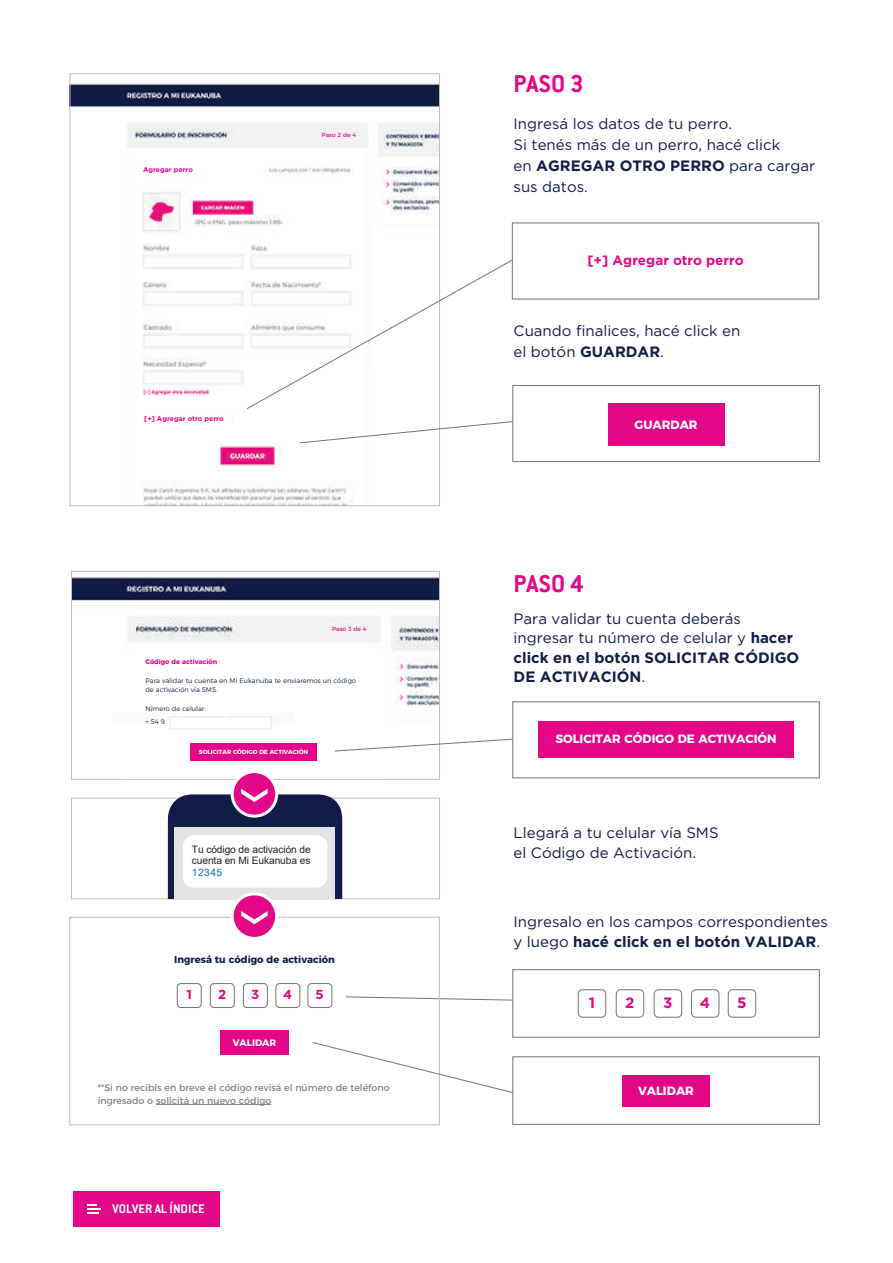
<style>
.page{position:relative;width:893px;height:1263px;background:#fff}
.page>*{position:absolute;margin:0;border:0;box-sizing:border-box;transform-origin:0 0}
.t1{font:700 26.7px "Conduit ITC";color:#e40688}
.t2{font:15px/19.5px "Gotham";color:#101d46}
.t3{font:700 15px "Gotham";color:#e40688}
.t4{font:700 13.8px "Conduit ITC";color:#fff}
.t5{font:700 13.5px "Gotham";color:#e40688}
.t6{font:700 13.05px "Gotham";color:#e40688}
.t7{font:700 12px "Montserrat";color:#fff}
.t8{font:10.2px/10.9px "Arial";letter-spacing:-.01em;color:#231f20}
.t9{font:10.2px "Arial";letter-spacing:.05em;color:#0c6fb8}
.t10{font:700 9.9px "Montserrat";color:#101d46}
.t11{font:9.45px/12.1px "Montserrat";color:#7e8384}
.t12{font:700 9.3px "Montserrat";color:#fff}
.t13{font:700 6.9px "Gotham";color:#e40688}
.t14{font:300 6.6px/9.3px "Montserrat";color:#101d46}
.t15{font:700 6.6px "Montserrat";color:#e40688}
.t16{font:700 6px "Montserrat";color:#fff}
.t17{font:6px "Montserrat";color:#e40688}
.s1{font-weight:700}
</style>
<div class="page">
<img style="left:72px;top:83px;width:366px;height:421px">
<div style="left:141px;top:415px;width:90px;height:9px;background:#fff"></div>
<svg style="left:346px;top:996px;width:166px;height:5px"></svg>
<div style="left:512px;top:969px;width:308px;height:68px;background:#fff;border:1px solid #73747b"></div>
<img style="left:73px;top:577px;width:365px;height:129px">
<div style="left:71px;top:571px;width:369px;height:209px;border:1px solid #bebdbe"></div>
<div style="left:124px;top:653px;width:261px;height:125px;background:#fff"></div>
<div style="left:69px;top:917px;width:371px;height:208px;border:1px solid #bebdbe"></div>
<div style="left:71px;top:798px;width:369px;height:101px;border:1px solid #bebdbe"></div>
<div style="left:113px;top:713px;width:65px;height:11px;background:#f9fbfb"></div>
<div style="left:229px;top:713px;width:65px;height:11px;background:#f9fbfb"></div>
<div style="left:73px;top:1191px;width:147px;height:35px;background:#e40688"></div>
<svg style="left:87px;top:1204px;width:14px;height:10px"></svg>
<svg style="left:231px;top:892px;width:47px;height:48px"></svg>
<svg style="left:241px;top:911px;width:27px;height:13px"></svg>
<svg style="left:231px;top:770px;width:47px;height:48px"></svg>
<svg style="left:168px;top:789px;width:174px;height:110px"></svg>
<svg style="left:246px;top:257px;width:271px;height:153px"></svg>
<svg style="left:334px;top:738px;width:178px;height:14px"></svg>
<div style="left:512px;top:223px;width:307px;height:76px;background:#fff"></div>
<svg style="left:299px;top:420px;width:213px;height:24px"></svg>
<div style="left:512px;top:385px;width:308px;height:77px;background:#fff;border:1px solid #73747b"></div>
<div style="left:608px;top:403px;width:116px;height:42px;background:#e40688"></div>
<div style="left:512px;top:701px;width:308px;height:77px;background:#fff;border:1px solid #73747b"></div>
<div style="left:538px;top:722px;width:256px;height:36px;background:#e40688"></div>
<div style="left:190px;top:743px;width:127px;height:18px;background:#e40688"></div>
<div style="left:578px;top:989px;width:28px;height:28px;border:1px solid #73747b;border-radius:4px"></div>
<div style="left:616px;top:989px;width:28px;height:28px;border:1px solid #73747b;border-radius:4px"></div>
<div style="left:654px;top:989px;width:28px;height:28px;border:1px solid #73747b;border-radius:4px"></div>
<div style="left:691px;top:989px;width:28px;height:28px;border:1px solid #73747b;border-radius:4px"></div>
<div style="left:728px;top:989px;width:28px;height:28px;border:1px solid #73747b;border-radius:4px"></div>
<div style="left:177px;top:983px;width:24px;height:25px;border:1px solid #73747b;border-radius:4px"></div>
<div style="left:210px;top:983px;width:24px;height:25px;border:1px solid #73747b;border-radius:4px"></div>
<div style="left:243px;top:983px;width:24px;height:25px;border:1px solid #73747b;border-radius:4px"></div>
<div style="left:276px;top:983px;width:24px;height:25px;border:1px solid #73747b;border-radius:4px"></div>
<div style="left:308px;top:983px;width:24px;height:25px;border:1px solid #73747b;border-radius:4px"></div>
<svg style="left:312px;top:1041px;width:200px;height:53px"></svg>
<div style="left:512px;top:1056px;width:308px;height:69px;background:#fff;border:1px solid #73747b"></div>
<div style="left:622px;top:1075px;width:88px;height:31px;background:#e40688"></div>
<div style="left:220px;top:1030px;width:69px;height:25px;background:#e40688"></div>
<div style="left:319px;top:130px;width:40px;height:9px;background:#f1f3f3"></div>
<div style="left:329px;top:624px;width:41px;height:10px;background:#f1f3f3"></div>
<hr style="left:156px;top:1104px;width:115px;height:1px;background:#7e8384">
<div style="left:143px;top:166px;width:65px;height:9px;background:#fff"></div>
<div style="left:169px;top:716px;width:103px;height:13px;background:#fff;border:2px solid #eeeff0"></div>
<p class="t13" style="left:143px;top:165px;width:51px">Agregar perro</p>
<p class="t13" style="left:144px;top:414px;width:81px">[+] Agregar otro perro</p>
<p class="t17" style="left:322px;top:130px;width:36px">Paso 2 de 4</p>
<p class="t17" style="left:332px;top:624px;width:36px">Paso 3 de 4</p>
<p class="t15" style="left:145px;top:656px;width:73px">Código de activación</p>
<p class="t14" style="left:145px;top:675px;width:212px">Para validar tu cuenta en Mi Eukanuba te enviaremos un código de activación vía SMS.</p>
<p class="t14" style="left:145px;top:701px;width:62px;line-height:13.8px">Nímero de celular: + 54 9</p>
<p class="t16" style="left:199px;top:746px;width:111px">SOLICITAR CÓDIGO DE ACTIVACIÓN</p>
<p class="t8" style="left:192px;top:844px;width:120px">Tu código de activación de cuenta en Mi Eukanuba es</p>
<p class="t9" style="left:192px;top:865px;width:32px">12345</p>
<p class="t10" style="left:174px;top:952px;width:162px">Ingresá tu código de activación</p>
<p class="t6" style="left:186px;top:986px;width:7px">1</p>
<p class="t6" style="left:218px;top:986px;width:10px">2</p>
<p class="t6" style="left:251px;top:986px;width:10px">3</p>
<p class="t6" style="left:283px;top:986px;width:11px">4</p>
<p class="t6" style="left:316px;top:986px;width:10px">5</p>
<p class="t12" style="left:233px;top:1035px;width:45px">VALIDAR</p>
<p class="t11" style="left:98px;top:1081px;width:293px">**Si no recibís en breve el código revisá el número de teléfono ingresado o solicitá un nuevo código</p>
<p class="t4" style="left:113px;top:1200px;width:94px">VOLVER AL ÍNDICE</p>
<h1 class="t1" style="left:514px;top:68px;width:71px">PASO 3</h1>
<p class="t2" style="left:514px;top:113px;width:303px;line-height:21px">Ingresá los datos de tu perro.<br>Si tenés más de un perro, hacé click<br>en <span class="s1">AGREGAR OTRO PERRO</span> para cargar sus datos.</p>
<p class="t5" style="left:587px;top:251px;width:158px">[+] Agregar otro perro</p>
<p class="t2" style="left:514px;top:320px;width:228px;line-height:21px">Cuando finalices, hacé click en el botón <span class="s1">GUARDAR</span>.</p>
<p class="t7" style="left:634px;top:415px;width:65px">GUARDAR</p>
<h1 class="t1" style="left:514px;top:567px;width:71px">PASO 4</h1>
<p class="t2" style="left:514px;top:608px;width:287px">Para validar tu cuenta deberás ingresar tu número de celular y <span class="s1">hacer click en el botón SOLICITAR CÓDIGO<br>DE ACTIVACIÓN</span>.</p>
<p class="t7" style="left:555px;top:729px;width:223px">SOLICITAR CÓDIGO DE ACTIVACIÓN</p>
<p class="t2" style="left:514px;top:823px;width:206px">Llegará a tu celular vía SMS el Código de Activación.</p>
<p class="t2" style="left:514px;top:912px;width:316px">Ingresalo en los campos correspondientes y luego <span class="s1">hacé click en el botón VALIDAR</span>.</p>
<p class="t3" style="left:589px;top:992px;width:8px">1</p>
<p class="t3" style="left:625px;top:992px;width:11px">2</p>
<p class="t3" style="left:663px;top:992px;width:11px">3</p>
<p class="t3" style="left:700px;top:992px;width:12px">4</p>
<p class="t3" style="left:737px;top:992px;width:11px">5</p>
<p class="t7" style="left:638px;top:1081px;width:57px">VALIDAR</p>
</div>
